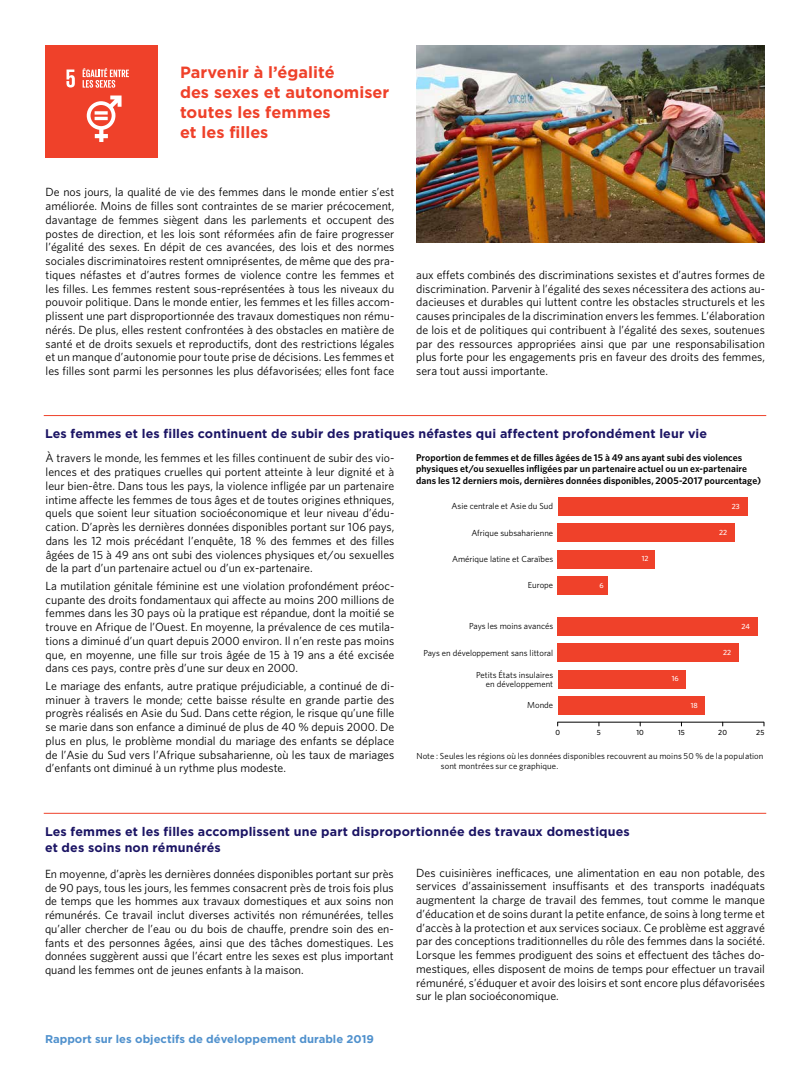
<style>
.page{position:relative;width:810px;height:1080px;background:#fff}
.page>*{position:absolute;margin:0;border:0;box-sizing:border-box;transform-origin:0 0}
.t1{font:700 16.25px/20px "Gotham";color:#ef412a}
.t2{font:700 12.5px/15.8px "Gotham";letter-spacing:.01em;color:#1b1464}
.t3{font:11.88px/13.8px "Whitney";color:#000;text-align:justify}
.t4{font:700 11.25px "Gotham";color:#5091cd}
.t5{font:600 9.88px/11.2px "Whitney";letter-spacing:.005em;color:#000}
.t6{font:8.75px/8.8px "Whitney";color:#000;text-align:right}
.t7{font:500 7.5px "Whitney";color:#fff}
.t8{font:500 7.5px "Whitney";letter-spacing:.03em;color:#000}
</style>
<div class="page">
<div style="left:45px;top:45px;width:113px;height:113px;background:#ef412a"></div>
<svg style="left:87px;top:96px;width:35px;height:45px"></svg>
<svg style="left:66px;top:70px;width:9px;height:18px"></svg>
<svg style="left:83px;top:68px;width:46px;height:20px"></svg>
<img style="left:416px;top:45px;width:349px;height:198px">
<hr style="left:44px;top:415px;width:722px;height:1px;background:#ef412a">
<hr style="left:558px;top:722px;width:206px;height:1px;background:#000">
<div style="left:558px;top:497px;width:189px;height:19px;background:#ef412a"></div>
<div style="left:558px;top:523px;width:177px;height:19px;background:#ef412a"></div>
<div style="left:558px;top:550px;width:97px;height:18px;background:#ef412a"></div>
<div style="left:558px;top:576px;width:50px;height:19px;background:#ef412a"></div>
<div style="left:558px;top:617px;width:200px;height:19px;background:#ef412a"></div>
<div style="left:558px;top:643px;width:181px;height:19px;background:#ef412a"></div>
<div style="left:558px;top:670px;width:128px;height:18px;background:#ef412a"></div>
<div style="left:558px;top:696px;width:147px;height:19px;background:#ef412a"></div>
<hr style="left:44px;top:813px;width:722px;height:1px;background:#ef412a">
<h1 class="t1" style="left:180px;top:62px;width:211px">Parvenir à l’égalité<br>des sexes et autonomiser toutes les femmes<br>et les filles</h1>
<p class="t3" style="left:46px;top:185px;width:350px">De nos jours, la qualité de vie des femmes dans le monde entier s’est améliorée. Moins de filles sont contraintes de se marier précocement, davantage de femmes siègent dans les parlements et occupent des postes de direction, et les lois sont réformées afin de faire progresser l’égalité des sexes. En dépit de ces avancées, des lois et des normes sociales discriminatoires restent omniprésentes, de même que des pra&shy;tiques néfastes et d’autres formes de violence contre les femmes et les filles. Les femmes restent sous-représentées à tous les niveaux du pouvoir politique. Dans le monde entier, les femmes et les filles accom&shy;plissent une part disproportionnée des travaux domestiques non rému&shy;nérés. De plus, elles restent confrontées à des obstacles en matière de santé et de droits sexuels et reproductifs, dont des restrictions légales et un manque d’autonomie pour toute prise de décisions. Les femmes et les filles sont parmi les personnes les plus défavorisées; elles font face</p>
<p class="t3" style="left:416px;top:267px;width:350px">aux effets combinés des discriminations sexistes et d’autres formes de discrimination. Parvenir à l’égalité des sexes nécessitera des actions au&shy;dacieuses et durables qui luttent contre les obstacles structurels et les causes principales de la discrimination envers les femmes. L’élaboration de lois et de politiques qui contribuent à l’égalité des sexes, soutenues par des ressources appropriées ainsi que par une responsabilisation plus forte pour les engagements pris en faveur des droits des femmes, sera tout aussi importante.</p>
<p class="t2" style="left:45px;top:426px;width:664px">Les femmes et les filles continuent de subir des pratiques néfastes qui affectent profondément leur vie</p>
<p class="t3" style="left:46px;top:451px;width:350px">À travers le monde, les femmes et les filles continuent de subir des vio&shy;lences et des pratiques cruelles qui portent atteinte à leur dignité et à leur bien-être. Dans tous les pays, la violence infligée par un partenaire intime affecte les femmes de tous âges et de toutes origines ethniques, quels que soient leur situation socioéconomique et leur niveau d’édu&shy;cation. D’après les dernières données disponibles portant sur 106 pays, dans les 12 mois précédant l’enquête, 18 % des femmes et des filles âgées de 15 à 49 ans ont subi des violences physiques et/ou sexuelles de la part d’un partenaire actuel ou d’un ex-partenaire.</p>
<p class="t3" style="left:46px;top:579px;width:350px">La mutilation génitale féminine est une violation profondément préoc&shy;cupante des droits fondamentaux qui affecte au moins 200 millions de femmes dans les 30 pays où la pratique est répandue, dont la moitié se trouve en Afrique de l’Ouest. En moyenne, la prévalence de ces mutila&shy;tions a diminué d’un quart depuis 2000 environ. Il n’en reste pas moins que, en moyenne, une fille sur trois âgée de 15 à 19 ans a été excisée dans ces pays, contre près d’une sur deux en 2000.</p>
<p class="t3" style="left:46px;top:679px;width:350px">Le mariage des enfants, autre pratique préjudiciable, a continué de di&shy;minuer à travers le monde; cette baisse résulte en grande partie des progrès réalisés en Asie du Sud. Dans cette région, le risque qu’une fille se marie dans son enfance a diminué de plus de 40 % depuis 2000. De plus en plus, le problème mondial du mariage des enfants se déplace de l’Asie du Sud vers l’Afrique subsaharienne, où les taux de mariages d’enfants ont diminué à un rythme plus modeste.</p>
<p class="t5" style="left:416px;top:452px;width:346px">Proportion de femmes et de filles âgées de 15 à 49 ans ayant subi des violences physiques et/ou sexuelles infligées par un partenaire actuel ou un ex-partenaire dans les 12 derniers mois, dernières données disponibles, 2005-2017 pourcentage)</p>
<p class="t6" style="left:452px;top:502px;width:103px">Asie centrale et Asie du Sud</p>
<p class="t7" style="left:732px;top:502px;width:9px">23</p>
<p class="t6" style="left:471px;top:528px;width:83px">Afrique subsaharienne</p>
<p class="t7" style="left:719px;top:528px;width:9px">22</p>
<p class="t6" style="left:452px;top:554px;width:103px">Amérique latine et Caraïbes</p>
<p class="t7" style="left:642px;top:554px;width:8px">12</p>
<p class="t6" style="left:528px;top:580px;width:27px">Europe</p>
<p class="t7" style="left:600px;top:581px;width:6px">6</p>
<p class="t6" style="left:469px;top:622px;width:86px">Pays les moins avancés</p>
<p class="t7" style="left:742px;top:622px;width:10px">24</p>
<p class="t6" style="left:423px;top:648px;width:131px">Pays en développement sans littoral</p>
<p class="t7" style="left:723px;top:648px;width:9px">22</p>
<p class="t6" style="left:476px;top:670px;width:78px">Petits États insulaires en développement</p>
<p class="t7" style="left:672px;top:674px;width:8px">16</p>
<p class="t6" style="left:527px;top:701px;width:28px">Monde</p>
<p class="t7" style="left:691px;top:701px;width:8px">18</p>
<p class="t8" style="left:555px;top:728px;width:6px">0</p>
<p class="t8" style="left:597px;top:728px;width:5px">5</p>
<p class="t8" style="left:636px;top:728px;width:9px">10</p>
<p class="t8" style="left:678px;top:728px;width:8px">15</p>
<p class="t8" style="left:718px;top:728px;width:10px">20</p>
<p class="t8" style="left:756px;top:728px;width:10px">25</p>
<p class="t6" style="left:441px;top:751px;width:324px;line-height:10px;text-align:left;text-indent:-24px">Note : Seules les régions où les données disponibles recouvrent au moins 50 % de la population sont montrées sur ce graphique.</p>
<p class="t2" style="left:45px;top:824px;width:586px">Les femmes et les filles accomplissent une part disproportionnée des travaux domestiques et des soins non rémunérés</p>
<p class="t3" style="left:45px;top:867px;width:350px">En moyenne, d’après les dernières données disponibles portant sur près de 90 pays, tous les jours, les femmes consacrent près de trois fois plus de temps que les hommes aux travaux domestiques et aux soins non rémunérés. Ce travail inclut diverses activités non rémunérées, telles qu’aller chercher de l’eau ou du bois de chauffe, prendre soin des en&shy;fants et des personnes âgées, ainsi que des tâches domestiques. Les données suggèrent aussi que l’écart entre les sexes est plus important quand les femmes ont de jeunes enfants à la maison.</p>
<p class="t3" style="left:416px;top:865px;width:350px">Des cuisinières inefficaces, une alimentation en eau non potable, des services d’assainissement insuffisants et des transports inadéquats augmentent la charge de travail des femmes, tout comme le manque d’éducation et de soins durant la petite enfance, de soins à long terme et d’accès à la protection et aux services sociaux. Ce problème est aggravé par des conceptions traditionnelles du rôle des femmes dans la société.<br>Lorsque les femmes prodiguent des soins et effectuent des tâches do&shy;mestiques, elles disposent de moins de temps pour effectuer un travail rémunéré, s’éduquer et avoir des loisirs et sont encore plus défavorisées sur le plan socioéconomique.</p>
<p class="t4" style="left:45px;top:1033px;width:330px">Rapport sur les objectifs de développement durable 2019</p>
</div>
